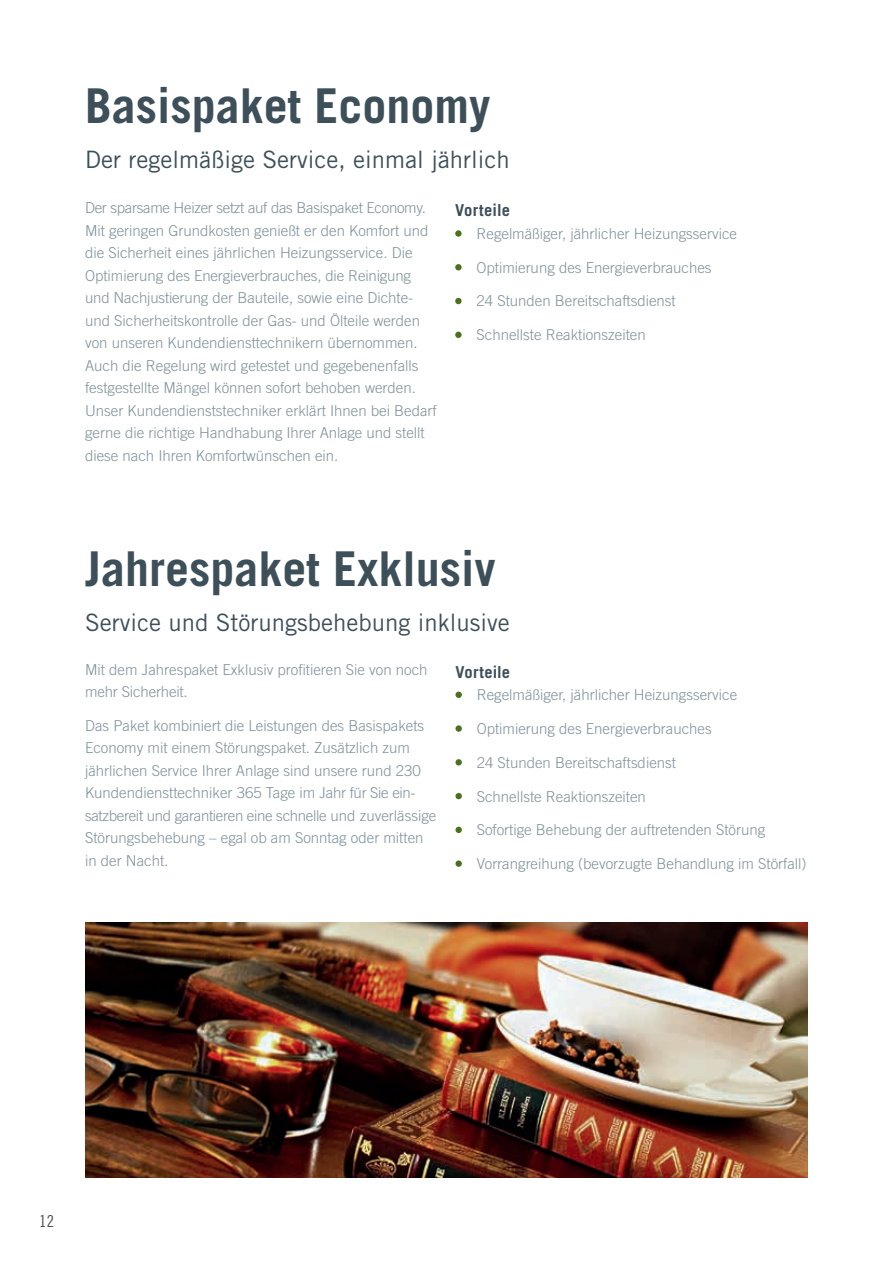
<style>
.page{position:relative;width:893px;height:1263px;background:#fff}
.page>*{position:absolute;margin:0;border:0;box-sizing:border-box;transform-origin:0 0}
.t1{font:700 48px "Trade Gothic";color:#3d4f59}
.t2{font:24px "Trade Gothic";color:#3d4f59}
.t3{font:700 16.5px "Trade Gothic";letter-spacing:.005em;color:#3d4f59}
.t4{font:16.5px "Trade Gothic Cond Eighteen";color:#4b4c4d}
.t5{font:300 15px/22.5px "Trade Gothic";color:#7f919a}
</style>
<div class="page">
<img style="left:85px;top:923px;width:723px;height:255px">
<svg style="left:455px;top:230px;width:7px;height:7px"></svg>
<div style="left:455px;top:264px;width:7px;height:6px;background:#4b711c;border-radius:50%"></div>
<div style="left:455px;top:298px;width:7px;height:6px;background:#4b711c;border-radius:50%"></div>
<div style="left:455px;top:332px;width:7px;height:6px;background:#4b711c;border-radius:50%"></div>
<div style="left:455px;top:692px;width:7px;height:6px;background:#4b711c;border-radius:50%"></div>
<div style="left:455px;top:725px;width:7px;height:7px;background:#4b711c;border-radius:50%"></div>
<div style="left:455px;top:759px;width:7px;height:6px;background:#4b711c;border-radius:50%"></div>
<div style="left:455px;top:793px;width:7px;height:6px;background:#4b711c;border-radius:50%"></div>
<div style="left:455px;top:827px;width:7px;height:6px;background:#4b711c;border-radius:50%"></div>
<div style="left:455px;top:860px;width:7px;height:7px;background:#4b711c;border-radius:50%"></div>
<h1 class="t1" style="left:85px;top:77px;width:407px">Basispaket Economy</h1>
<h2 class="t2" style="left:85px;top:145px;width:426px">Der regelmäßige Service, einmal jährlich</h2>
<p class="t5" style="left:85px;top:196px;width:353px">Der sparsame Heizer setzt auf das Basispaket Economy.<br>Mit geringen Grundkosten genießt er den Komfort und die Sicherheit eines jährlichen Heizungsservice. Die Optimierung des Energieverbrauches, die Reinigung und Nachjustierung der Bauteile, sowie eine Dichte&shy;und Sicherheitskontrolle der Gas- und Ölteile werden von unseren Kundendiensttechnikern übernommen.<br>Auch die Regelung wird getestet und gegebenenfalls festgestellte Mängel können sofort behoben werden.<br>Unser Kundendienststechniker erklärt Ihnen bei Bedarf gerne die richtige Handhabung Ihrer Anlage und stellt diese nach Ihren Komfortwünschen ein.</p>
<p class="t3" style="left:455px;top:200px;width:56px">Vorteile</p>
<p class="t5" style="left:476px;top:222px;width:262px">Regelmäßiger, jährlicher Heizungsservice</p>
<p class="t5" style="left:476px;top:256px;width:237px">Optimierung des Energieverbrauches</p>
<p class="t5" style="left:476px;top:290px;width:201px">24 Stunden Bereitschaftsdienst</p>
<p class="t5" style="left:476px;top:323px;width:171px">Schnellste Reaktionszeiten</p>
<h1 class="t1" style="left:85px;top:539px;width:412px">Jahrespaket Exklusiv</h1>
<h2 class="t2" style="left:85px;top:608px;width:426px">Service und Störungsbehebung inklusive</h2>
<p class="t5" style="left:85px;top:658px;width:344px">Mit dem Jahrespaket Exklusiv profitieren Sie von noch mehr Sicherheit.</p>
<p class="t5" style="left:85px;top:714px;width:353px">Das Paket kombiniert die Leistungen des Basispakets Economy mit einem Störungspaket. Zusätzlich zum jährlichen Service Ihrer Anlage sind unsere rund 230<br>Kundendiensttechniker 365 Tage im Jahr für Sie ein&shy;satzbereit und garantieren eine schnelle und zuverlässige Störungsbehebung – egal ob am Sonntag oder mitten in der Nacht.</p>
<p class="t3" style="left:455px;top:662px;width:56px">Vorteile</p>
<p class="t5" style="left:477px;top:683px;width:262px">Regelmäßiger, jährlicher Heizungsservice</p>
<p class="t5" style="left:477px;top:717px;width:237px">Optimierung des Energieverbrauches</p>
<p class="t5" style="left:477px;top:751px;width:201px">24 Stunden Bereitschaftsdienst</p>
<p class="t5" style="left:477px;top:785px;width:171px">Schnellste Reaktionszeiten</p>
<p class="t5" style="left:477px;top:818px;width:290px">Sofortige Behebung der auftretenden Störung</p>
<p class="t5" style="left:477px;top:852px;width:331px">Vorrangreihung (bevorzugte Behandlung im Störfall)</p>
<p class="t4" style="left:39px;top:1211px;width:16px">12</p>
</div>
